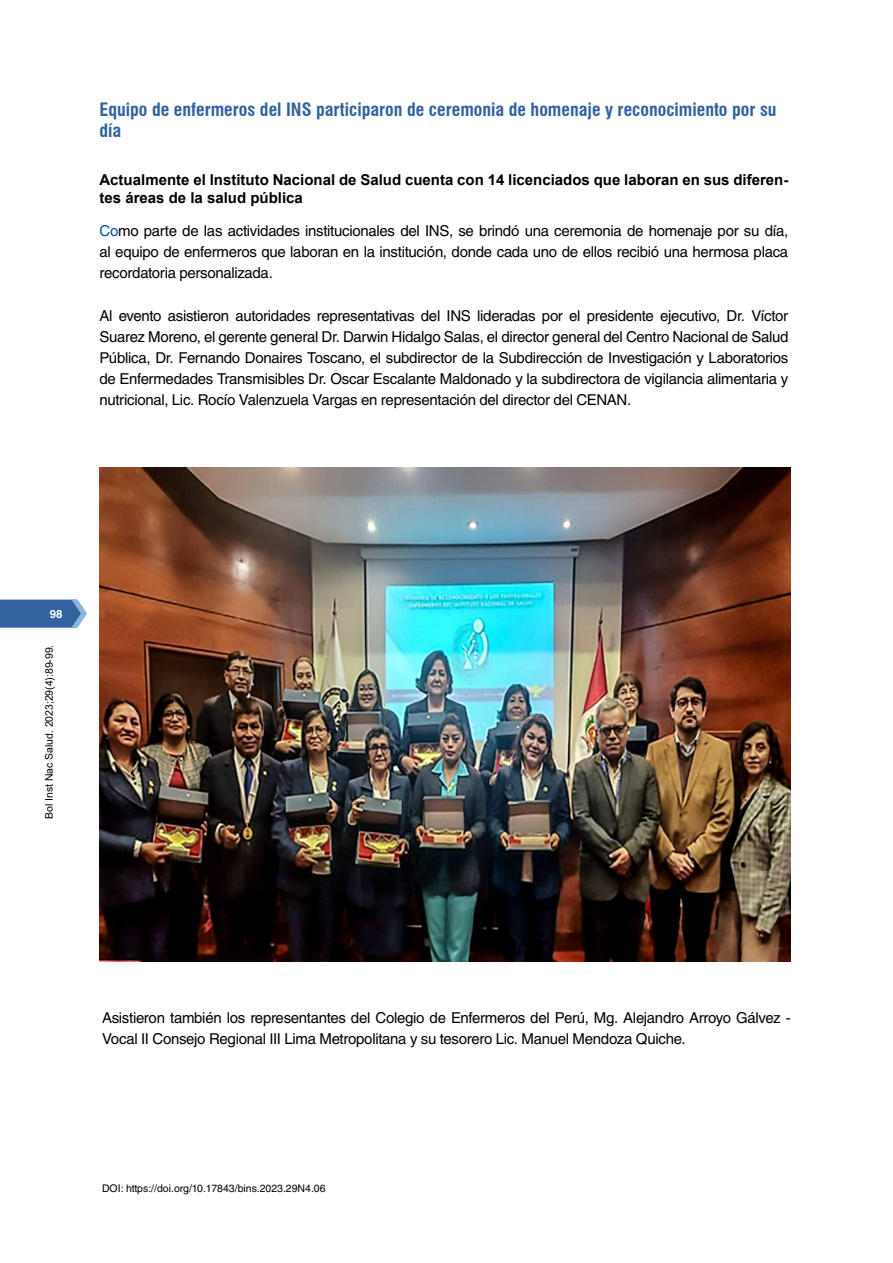
<style>
.page{position:relative;width:893px;height:1263px;background:#fff}
.page>*{position:absolute;margin:0;border:0;box-sizing:border-box;transform-origin:0 0}
.t1{font:700 condensed 18px/21.6px "Swiss 721 BT";color:#32639e}
.t2{font:15px/21px "Helvetica LT Std";letter-spacing:-.02em;color:#000;text-align:justify}
.t3{font:700 15px/18px "Arial";color:#000}
.t4{font:700 11.4px "Helvetica LT Std";color:#fff}
.t5{font:10.5px "Helvetica LT Std";color:#000}
.t6{font:10.5px "Arial";letter-spacing:-.005em;color:#000}
.s1{color:#004f9f}
</style>
<div class="page">
<svg style="left:0;top:600px;width:87px;height:28px;background:#4572a8"></svg>
<img style="left:99px;top:468px;width:692px;height:493px">
<p class="t1" style="left:99px;top:98px;width:679px">Equipo de enfermeros del INS participaron de ceremonia de homenaje y reconocimiento por su día</p>
<p class="t3" style="left:99px;top:171px;width:690px">Actualmente el Instituto Nacional de Salud cuenta con 14 licenciados que laboran en sus diferen&shy;tes áreas de la salud pública</p>
<p class="t2" style="left:99px;top:221px;width:690px"><span class="s1">Co</span>mo parte de las actividades institucionales del INS, se brindó una ceremonia de homenaje por su día, al equipo de enfermeros que laboran en la institución, donde cada uno de ellos recibió una hermosa placa recordatoria personalizada.</p>
<p class="t2" style="left:99px;top:305px;width:690px">Al evento asistieron autoridades representativas del INS lideradas por el presidente ejecutivo, Dr. Víctor Suarez Moreno, el gerente general Dr. Darwin Hidalgo Salas, el director general del Centro Nacional de Salud Pública, Dr. Fernando Donaires Toscano, el subdirector de la Subdirección de Investigación y Laboratorios de Enfermedades Transmisibles Dr. Oscar Escalante Maldonado y la subdirectora de vigilancia alimentaria y nutricional, Lic. Rocío Valenzuela Vargas en representación del director del CENAN.</p>
<p class="t4" style="left:50px;top:607px;width:14px">98</p>
<p class="t6" style="left:42px;top:818px;width:175px;rotate:-90deg">Bol Inst Nac Salud. 2023;29(4):89-99.</p>
<p class="t2" style="left:102px;top:1007px;width:690px">Asistieron también los representantes del Colegio de Enfermeros del Perú, Mg. Alejandro Arroyo Gálvez -<br>Vocal II Consejo Regional III Lima Metropolitana y su tesorero Lic. Manuel Mendoza Quiche.</p>
<p class="t5" style="left:102px;top:1182px;width:225px">DOI: https://doi.org/10.17843/bins.2023.29N4.06</p>
</div>
